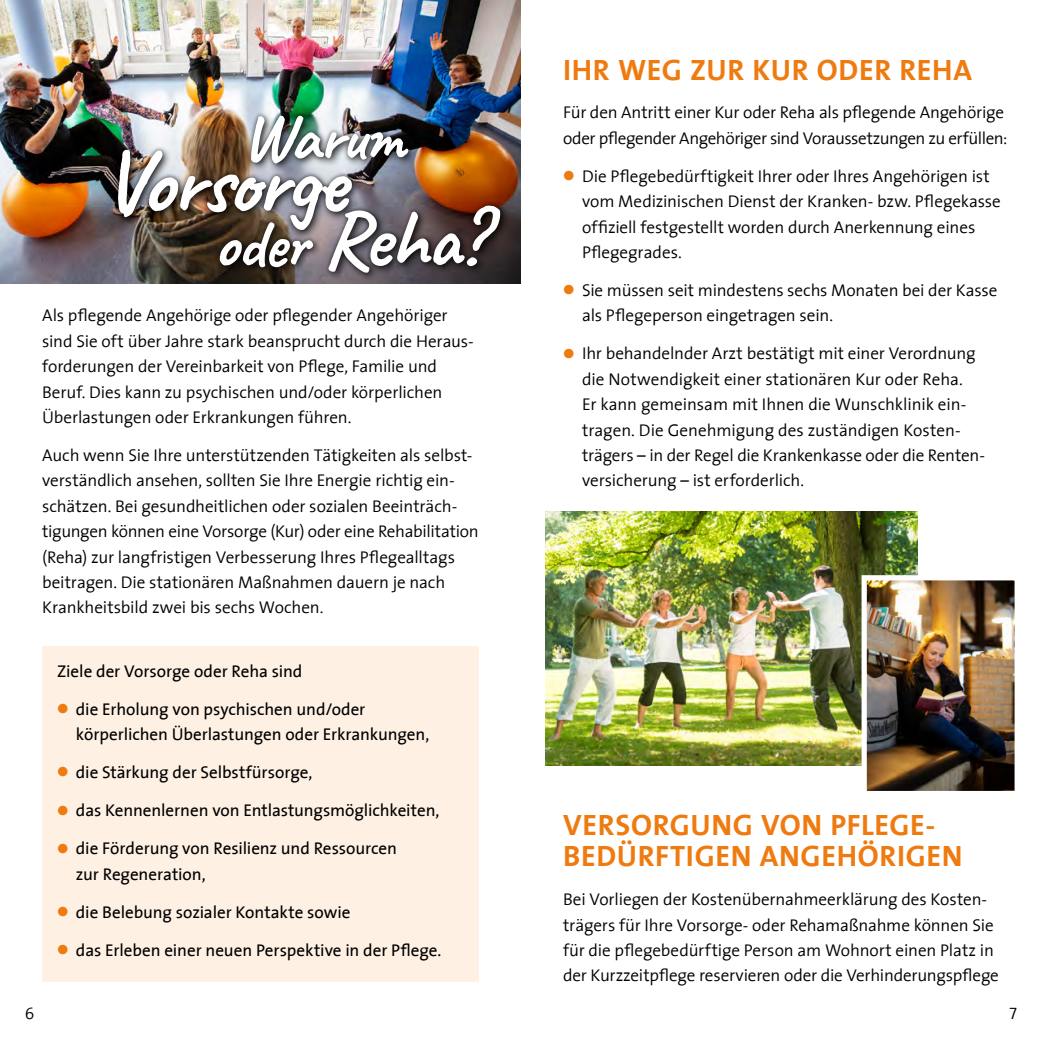
<style>
.page{position:relative;width:1042px;height:1042px;background:#fff}
.page>*{position:absolute;margin:0;border:0;box-sizing:border-box;transform-origin:0 0}
.t1{font:700 89.42px "Caveat";letter-spacing:-.045em;color:#fff}
.t2{font:700 82.08px "Caveat";color:#fff}
.t3{font:700 67.38px "Caveat";letter-spacing:-.025em;color:#fff}
.t4{font:700 29.75px/31.5px "The Sans";letter-spacing:.02em;color:#ef7b10}
.t5{font:300 17.15px/25.4px "The Sans";letter-spacing:-.01em;color:#000}
.t6{font:17.15px/25.4px "The Sans";letter-spacing:-.005em;color:#000}
.t7{font:16.62px "The Sans Semi Light Caps";color:#000}
.s1{font-size:67.38px}
.s2{font-family:"The Sans Semi Light Expert";font-size:13.12px;color:#ef7b10}
.s3{font-family:"The Sans Semi Light Expert";font-weight:400;font-size:13.12px;color:#ef7b10}
</style>
<div class="page">
<div style="left:42px;top:646px;width:437px;height:335px;background:#fef1e4"></div>
<img style="left:0;top:0;width:521px;height:283px">
<img style="left:546px;top:511px;width:371px;height:254px">
<img style="left:867px;top:581px;width:147px;height:209px">
<div style="left:861px;top:575px;width:159px;height:221px;border:5px solid #fff"></div>
<div style="left:113px;top:110px;width:397px;height:172px;background:#000;opacity:.85"></div>
<div style="left:114px;top:111px;width:391px;height:166px;background:#000;opacity:.5"></div>
<h3 class="t3" style="left:242px;top:94px;width:164px">Warum</h3>
<h1 class="t1" style="left:101px;top:125px;width:246px">Vorsorge</h1>
<h2 class="t2" style="left:214px;top:186px;width:274px"><span class="s1">oder</span> Reha?</h2>
<p class="t5" style="left:42px;top:302px;width:433px">Als pflegende Angehörige oder pflegender Angehöriger sind Sie oft über Jahre stark beansprucht durch die Heraus&shy;forderungen der Vereinbarkeit von Pflege, Familie und Beruf. Dies kann zu psychischen und/oder körperlichen Überlastungen oder Erkrankungen führen.</p>
<p class="t5" style="left:42px;top:442px;width:438px">Auch wenn Sie Ihre unterstützenden Tätigkeiten als selbst&shy;verständlich ansehen, sollten Sie Ihre Energie richtig ein&shy;schätzen. Bei gesundheitlichen oder sozialen Beeinträch&shy;tigungen können eine Vorsorge (Kur) oder eine Rehabilitation (Reha) zur langfristigen Verbesserung Ihres Pflegealltags beitragen. Die stationären Maßnahmen dauern je nach Krankheitsbild zwei bis sechs Wochen.</p>
<p class="t6" style="left:57px;top:658px;width:247px">Ziele der Vorsorge oder Reha sind</p>
<p class="t6" style="left:76px;top:696px;width:355px;text-indent:-19px"><span class="s2">ö</span> die Erholung von psychischen und/oder körperlichen Überlastungen oder Erkrankungen,</p>
<p class="t6" style="left:57px;top:759px;width:257px"><span class="s2">ö</span> die Stärkung der Selbstfürsorge,</p>
<p class="t6" style="left:57px;top:797px;width:384px"><span class="s2">ö</span> das Kennenlernen von Entlastungsmöglichkeiten,</p>
<p class="t6" style="left:76px;top:835px;width:322px;text-indent:-19px"><span class="s2">ö</span> die Förderung von Resilienz und Ressourcen zur Regeneration,</p>
<p class="t6" style="left:57px;top:899px;width:295px"><span class="s2">ö</span> die Belebung sozialer Kontakte sowie</p>
<p class="t6" style="left:57px;top:937px;width:386px"><span class="s2">ö</span> das Erleben einer neuen Perspektive in der Pflege.</p>
<h3 class="t4" style="left:563px;top:54px;width:410px">IHR WEG ZUR KUR ODER REHA</h3>
<p class="t5" style="left:563px;top:99px;width:446px">Für den Antritt einer Kur oder Reha als pflegende Angehörige oder pflegender Angehöriger sind Voraussetzungen zu erfüllen:</p>
<p class="t5" style="left:582px;top:163px;width:420px;text-indent:-19px"><span class="s3">ö</span> Die Pflegebedürftigkeit Ihrer oder Ihres Angehörigen ist vom Medizinischen Dienst der Kranken- bzw. Pflegekasse offiziell festgestellt worden durch Anerkennung eines Pflegegrades.</p>
<p class="t5" style="left:582px;top:277px;width:417px;text-indent:-19px"><span class="s3">ö</span> Sie müssen seit mindestens sechs Monaten bei der Kasse als Pflegeperson eingetragen sein.</p>
<p class="t5" style="left:582px;top:340px;width:403px;text-indent:-19px"><span class="s3">ö</span> Ihr behandelnder Arzt bestätigt mit einer Verordnung die Notwendigkeit einer stationären Kur oder Reha.<br>Er kann gemeinsam mit Ihnen die Wunschklinik ein&shy;tragen. Die Genehmigung des zuständigen Kosten&shy;trägers – in der Regel die Krankenkasse oder die Renten&shy;versicherung – ist erforderlich.</p>
<h3 class="t4" style="left:563px;top:808px;width:401px">VERSORGUNG VON PFLEGE-<br>BEDÜRFTIGEN ANGEHÖRIGEN</h3>
<p class="t5" style="left:563px;top:886px;width:437px">Bei Vorliegen der Kostenübernahmeerklärung des Kosten&shy;trägers für Ihre Vorsorge- oder Rehamaßnahme können Sie für die pflegebedürftige Person am Wohnort einen Platz in der Kurzzeitpflege reservieren oder die Verhinderungspflege</p>
<p class="t7" style="left:25px;top:1000px;width:11px">6</p>
<p class="t7" style="left:1009px;top:1000px;width:9px">7</p>
</div>
